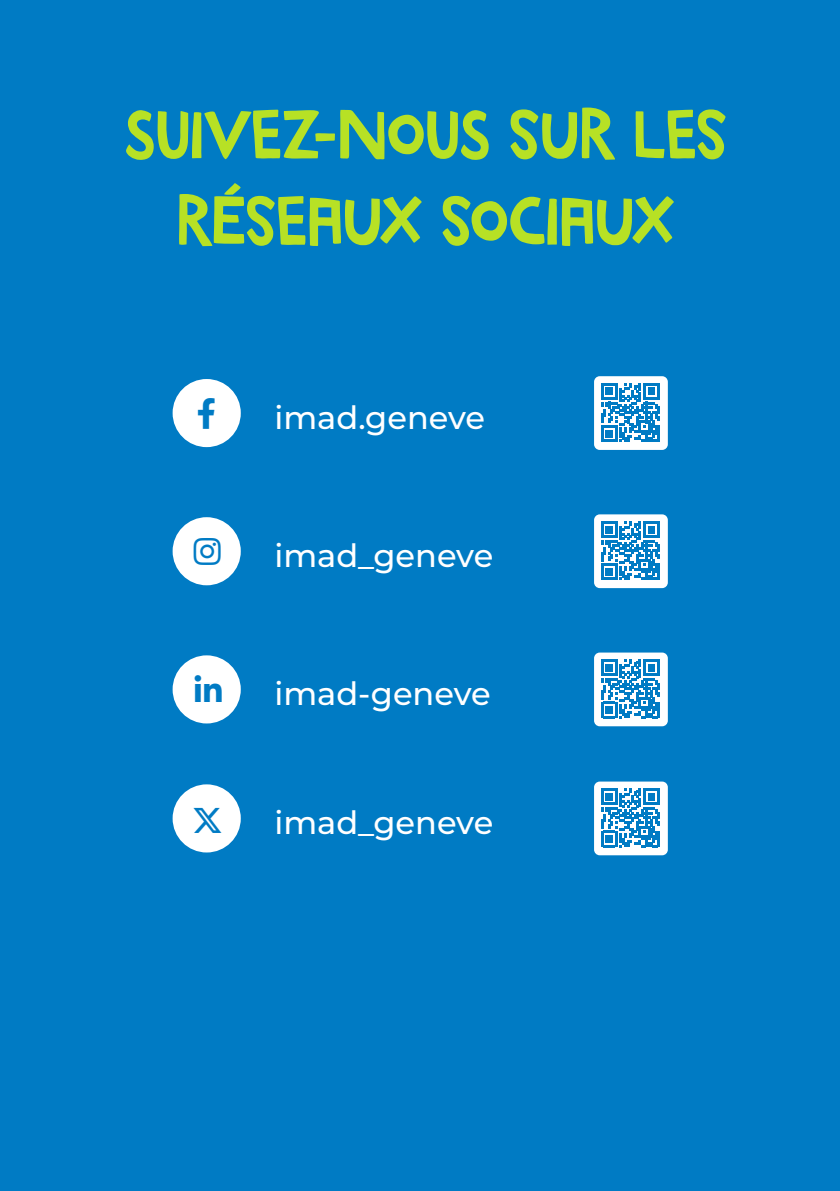
<style>
.page{position:relative;width:840px;height:1191px;background:#fff}
.page>*{position:absolute;margin:0;border:0;box-sizing:border-box;transform-origin:0 0}
.t1{font:72px/86.4px "Marujo";color:#b7e125;text-align:center}
.t2{font:100 32px "Montserrat";color:#fff}
.t3{font:500 32px "Montserrat";color:#fff}
.t4{font:30.8px "Font Awesome 6 Brands";color:#007bc4}
</style>
<div class="page">
<div style="left:0;top:0;width:839px;height:1191px;background:#007bc4"></div>
<div style="left:172px;top:379px;width:69px;height:68px;background:#fff;border-radius:50%"></div>
<div style="left:172px;top:784px;width:69px;height:68px;background:#fff;border-radius:50%"></div>
<div style="left:172px;top:655px;width:69px;height:68px;background:#fff;border-radius:50%"></div>
<div style="left:172px;top:517px;width:69px;height:68px;background:#fff;border-radius:50%"></div>
<div style="left:593px;top:376px;width:74px;height:74px;background:#fff;border-radius:6px"></div>
<svg style="left:601px;top:383px;width:58px;height:59px"></svg>
<div style="left:593px;top:514px;width:74px;height:74px;background:#fff;border-radius:6px"></div>
<svg style="left:601px;top:521px;width:58px;height:59px"></svg>
<div style="left:593px;top:652px;width:74px;height:74px;background:#fff;border-radius:6px"></div>
<svg style="left:601px;top:659px;width:58px;height:59px"></svg>
<div style="left:593px;top:781px;width:74px;height:74px;background:#fff;border-radius:6px"></div>
<svg style="left:601px;top:788px;width:58px;height:59px"></svg>
<p class="t1" style="left:124px;top:89px;width:604px">SUIVEZ-NOUS SUR LES<br>RÉSEAUX SOCIAUX</p>
<p class="t3" style="left:274px;top:395px;width:212px">imad.geneve</p>
<p class="t4" style="left:194px;top:536px;width:28px">■▲▼</p>
<p class="t2" style="left:274px;top:534px;width:220px">imad_geneve</p>
<p class="t4" style="left:195px;top:675px;width:28px">●■■■</p>
<p class="t2" style="left:274px;top:672px;width:217px">imad-geneve</p>
<p class="t4" style="left:192px;top:805px;width:32px">▼▼▼</p>
<p class="t2" style="left:274px;top:801px;width:220px">imad_geneve</p>
</div>
